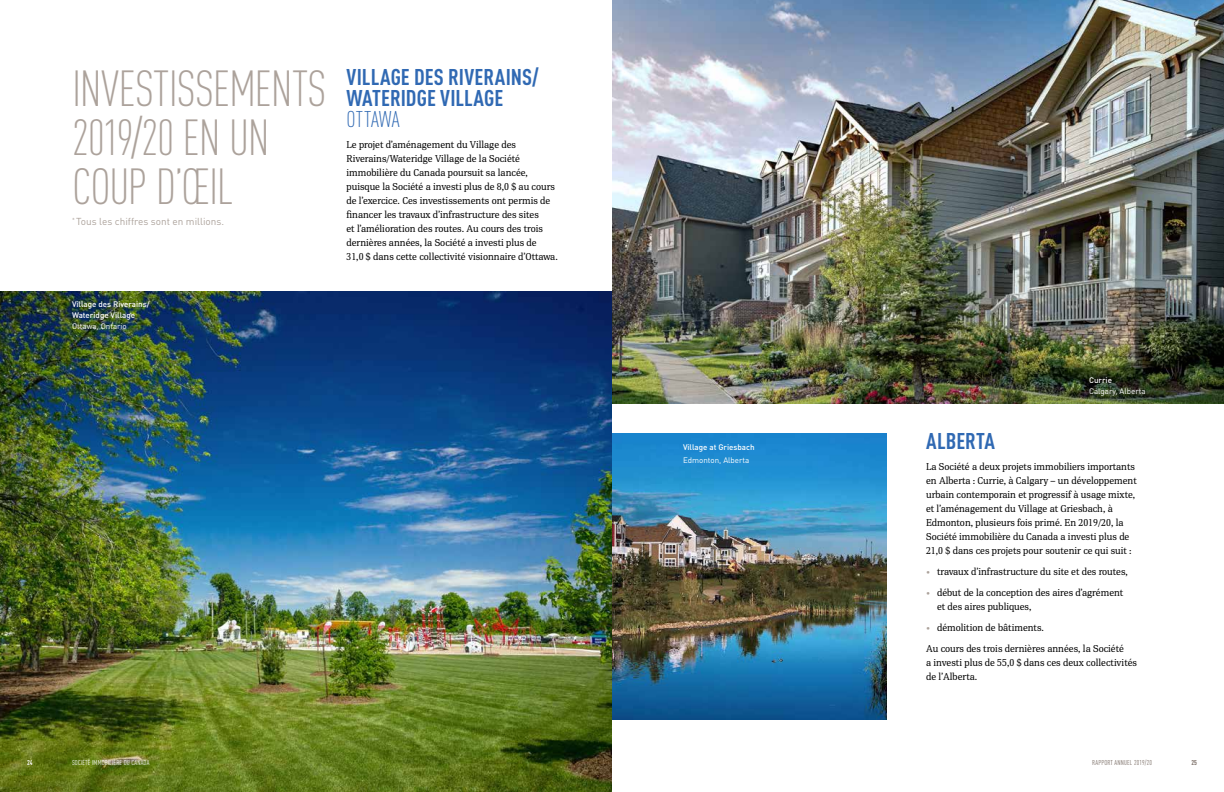
<style>
.page{position:relative;width:1224px;height:792px;background:#fff}
.page>*{position:absolute;margin:0;border:0;box-sizing:border-box;transform-origin:0 0}
.t1{font:300 condensed 50px/49px "DIN Pro";letter-spacing:-.025em;color:#aca29b}
.t2{font:700 condensed 22.5px/21px "DIN Pro";letter-spacing:.005em;color:#3069b3}
.t3{font:10px/14px "PFDIN Serif";color:#000}
.t4{font:10px "DIN Pro";color:#aca29b}
.t5{font:500 8px/11px "DIN Pro";color:#fff}
.t6{font:8px "DIN Pro";color:#fff}
.t7{font:condensed 7px "DIN Pro";letter-spacing:.025em;color:#fff}
.t8{font:condensed 7px "DIN Pro";letter-spacing:.025em;color:#7b6e66}
.t9{font:700 condensed 7px "DIN Pro";color:#fff}
.t10{font:700 condensed 7px "DIN Pro";color:#7b6e66}
.t11{font:5.8px "DIN Pro";color:#aca29b}
.s1{font-weight:300}
.s2{color:#aca29b}
</style>
<div class="page">
<img style="left:0;top:291px;width:612px;height:501px">
<img style="left:612px;top:0;width:612px;height:404px">
<img style="left:612px;top:434px;width:274px;height:285px">
<p class="t1" style="left:72px;top:61px;width:256px">INVESTISSEMENTS<br>2019/20 EN UN</p>
<p class="t1" style="left:72px;top:159px;width:162px">COUP D’ŒIL</p>
<p class="t4" style="left:76px;top:214px;width:150px">Tous les chiffres sont en millions.</p>
<p class="t11" style="left:72px;top:215px;width:4px">*</p>
<p class="t5" style="left:72px;top:298px;width:79px">Village des Riverains/<br>Wateridge Village</p>
<p class="t6" style="left:72px;top:320px;width:56px">Ottawa, Ontario</p>
<h1 class="t2" style="left:347px;top:65px;width:194px">VILLAGE DES RIVERAINS/<br>WATERIDGE VILLAGE<br><span class="s1">OTTAWA</span></h1>
<p class="t3" style="left:347px;top:137px;width:213px">Le projet d’aménagement du Village des Riverains/Wateridge Village de la Société immobilière du Canada poursuit sa lancée, puisque la Société a investi plus de 8,0 $ au cours de l’exercice. Ces investissements ont permis de financer les travaux d’infrastructure des sites<br>et l’amélioration des routes. Au cours des trois dernières années, la Société a investi plus de<br>31,0 $ dans cette collectivité visionnaire d’Ottawa.</p>
<p class="t5" style="left:683px;top:440px;width:73px">Village at Griesbach</p>
<p class="t6" style="left:683px;top:453px;width:68px">Edmonton, Alberta</p>
<p class="t5" style="left:1089px;top:373px;width:25px">Currie</p>
<p class="t6" style="left:1089px;top:384px;width:58px">Calgary, Alberta</p>
<h1 class="t2" style="left:926px;top:429px;width:70px">ALBERTA</h1>
<p class="t3" style="left:926px;top:459px;width:212px">La Société a deux projets immobiliers importants en Alberta : Currie, à Calgary – un développement urbain contemporain et progressif à usage mixte, et l’aménagement du Village at Griesbach, à Edmonton, plusieurs fois primé. En 2019/20, la Société immobilière du Canada a investi plus de 21,0 $ dans ces projets pour soutenir ce qui suit :</p>
<p class="t3" style="left:926px;top:564px;width:203px"><span class="s2">•</span> travaux d’infrastructure du site et des routes,</p>
<p class="t3" style="left:937px;top:585px;width:188px;text-indent:-11px"><span class="s2">•</span> début de la conception des aires d’agrément et des aires publiques,</p>
<p class="t3" style="left:926px;top:617px;width:199px;line-height:21px"><span class="s2">•</span> démolition de bâtiments.<br>Au cours des trois dernières années, la Société</p>
<p class="t3" style="left:926px;top:655px;width:212px">a investi plus de 55,0 $ dans ces deux collectivités de l’Alberta.</p>
<p class="t9" style="left:27px;top:757px;width:7px">24</p>
<p class="t7" style="left:72px;top:757px;width:79px">SOCIÉTÉ IMMOBILIÈRE DU CANADA</p>
<p class="t8" style="left:1092px;top:757px;width:61px">RAPPORT ANNUEL 2019/20</p>
<p class="t10" style="left:1191px;top:757px;width:7px">25</p>
</div>
